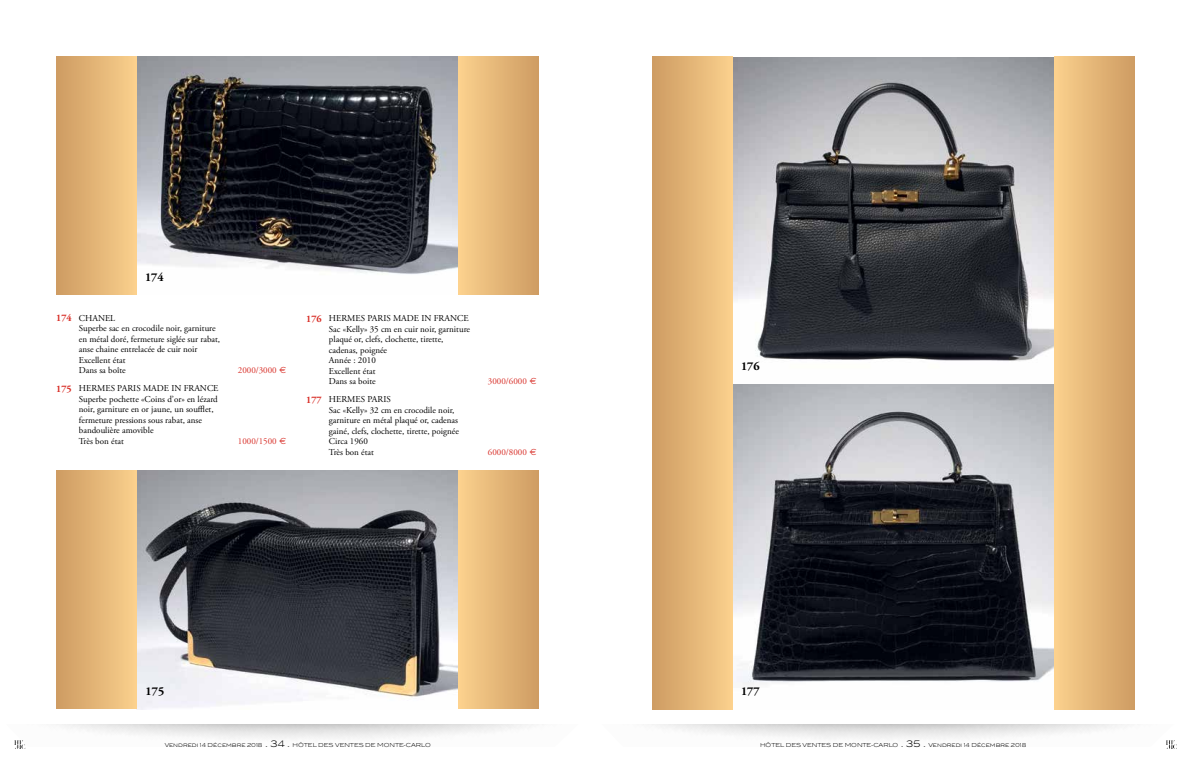
<style>
.page{position:relative;width:1191px;height:766px;background:#fff}
.page>*{position:absolute;margin:0;border:0;box-sizing:border-box;transform-origin:0 0}
.t1{font:700 12px "Adobe Garamond Pro";color:#000}
.t2{font:9px/10.5px "Adobe Garamond Pro";color:#000}
.t3{font:9px "Adobe Garamond Pro";color:#d82f28}
.t4{font:300 5.5px "Blair ITC";color:#000}
.s1{font-weight:700;font-size:10px;color:#d82f28}
.s2{font-family:"Euro Sans"}
.s3{font-size:9px}
</style>
<div class="page">
<svg style="left:1166px;top:740px;width:10px;height:8px"></svg>
<svg style="left:14px;top:740px;width:11px;height:8px"></svg>
<img style="left:137px;top:57px;width:322px;height:237px">
<div style="left:57px;top:57px;width:80px;height:237px;background:linear-gradient(to right,#ce9b62,#fad08c)"></div>
<div style="left:459px;top:57px;width:80px;height:237px;background:linear-gradient(to right,#fbd18d,#ce9d63)"></div>
<img style="left:732px;top:383px;width:322px;height:326px">
<svg style="left:732px;top:57px;width:322px;height:326px;background:#7e7f82"></svg>
<img style="left:137px;top:471px;width:322px;height:238px">
<div style="left:57px;top:471px;width:80px;height:237px;background:linear-gradient(to right,#ce9b62,#fad08c)"></div>
<div style="left:459px;top:471px;width:80px;height:237px;background:linear-gradient(to right,#fbd18d,#ce9d63)"></div>
<div style="left:1054px;top:57px;width:80px;height:652px;background:linear-gradient(to right,#fbd18d,#cf9d63)"></div>
<div style="left:652px;top:57px;width:80px;height:652px;background:linear-gradient(to right,#cd9b62,#facf8c)"></div>
<h1 class="t1" style="left:145px;top:270px;width:20px">174</h1>
<p class="t2" style="left:79px;top:313px;width:143px;text-indent:-23px"><span class="s1">174</span> CHANEL<br>Superbe sac en crocodile noir, garniture en métal doré, fermeture siglée sur rabat, anse chaine entrelacée de cuir noir<br>Excellent état<br>Dans sa boîte</p>
<p class="t2" style="left:79px;top:383px;width:141px;text-indent:-23px"><span class="s1">175</span> HERMES PARIS MADE IN FRANCE<br>Superbe pochette «Coins d’or» en lézard noir, garniture en or jaune, un soufflet, fermeture pressions sous rabat, anse bandoulière amovible<br>Très bon état</p>
<p class="t3" style="left:238px;top:365px;width:50px">2000/3000 <span class="s2">E</span></p>
<p class="t3" style="left:238px;top:435px;width:50px">1000/1500 <span class="s2">E</span></p>
<p class="t2" style="left:329px;top:313px;width:143px;text-indent:-23px"><span class="s1">176</span> HERMES PARIS MADE IN FRANCE<br>Sac «Kelly» 35 cm en cuir noir, garniture plaqué or, clefs, clochette, tirette, cadenas, poignée<br>Année : 2010<br>Excellent état<br>Dans sa boite</p>
<p class="t2" style="left:329px;top:394px;width:131px;text-indent:-23px"><span class="s1">177</span> HERMES PARIS<br>Sac «Kelly» 32 cm en crocodile noir, garniture en métal plaqué or, cadenas gainé, clefs, clochette, tirette, poignée<br>Circa 1960<br>Très bon état</p>
<p class="t3" style="left:488px;top:376px;width:50px">3000/6000 <span class="s2">E</span></p>
<p class="t3" style="left:488px;top:446px;width:50px">6000/8000 <span class="s2">E</span></p>
<h1 class="t1" style="left:145px;top:684px;width:20px">175</h1>
<h1 class="t1" style="left:741px;top:358px;width:20px">176</h1>
<h1 class="t1" style="left:741px;top:684px;width:20px">177</h1>
<p class="t4" style="left:165px;top:742px;width:268px">Vendredi 14 Décembre 2018 <span class="s3">. 34 .</span> HÔTEL DES VENTES DE MONTE-CARLO</p>
<p class="t4" style="left:760px;top:742px;width:268px">HÔTEL DES VENTES DE MONTE-CARLO <span class="s3">. 35 .</span> Vendredi 14 Décembre 2018</p>
</div>
